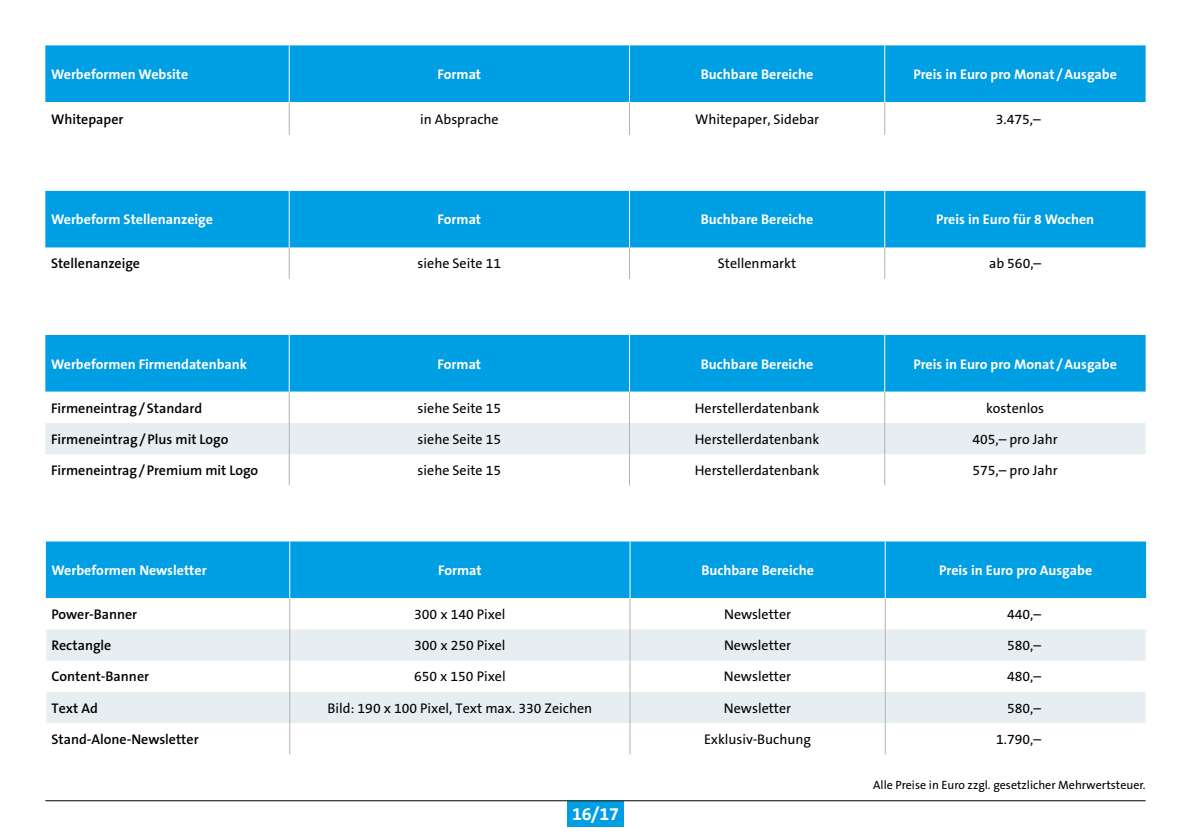
<style>
.page{position:relative;width:1191px;height:840px;background:#fff}
.page>*{position:absolute;margin:0;border:0;box-sizing:border-box;transform-origin:0 0}
.t1{font:700 18px "The Sans Os F";color:#fff}
.t2{font:14px "The Sans Os F";color:#000}
.t3{font:700 14px "The Sans Os F";color:#fff}
.t4{font:600 14px "The Sans Os F";color:#000}
.t5{font:12px "The Sans Os F";color:#000}
</style>
<div class="page">
<div style="left:567px;top:800px;width:57px;height:25px;background:#009ee3"></div>
<hr style="left:45px;top:799px;width:1100px;height:1px;background:#000">
<div style="left:46px;top:541px;width:1100px;height:57px;background:#009ee3"></div>
<svg style="left:46px;top:598px;width:1099px;height:156px"></svg>
<svg style="left:46px;top:629px;width:1099px;height:93px;fill:#e7eef1"></svg>
<hr style="left:289px;top:541px;width:1px;height:57px;background:#fff">
<hr style="left:629px;top:541px;width:1px;height:57px;background:#fff">
<hr style="left:884px;top:541px;width:1px;height:57px;background:#fff">
<hr style="left:289px;top:598px;width:1px;height:31px;background:#b1b2b3">
<hr style="left:629px;top:598px;width:1px;height:31px;background:#b1b2b3">
<hr style="left:884px;top:598px;width:1px;height:31px;background:#b1b2b3">
<hr style="left:289px;top:629px;width:1px;height:31px;background:#b1b2b3">
<hr style="left:629px;top:629px;width:1px;height:31px;background:#b1b2b3">
<hr style="left:884px;top:629px;width:1px;height:31px;background:#b1b2b3">
<hr style="left:289px;top:660px;width:1px;height:31px;background:#b1b2b3">
<hr style="left:629px;top:660px;width:1px;height:31px;background:#b1b2b3">
<hr style="left:884px;top:660px;width:1px;height:31px;background:#b1b2b3">
<hr style="left:289px;top:691px;width:1px;height:31px;background:#b1b2b3">
<hr style="left:629px;top:691px;width:1px;height:31px;background:#b1b2b3">
<hr style="left:884px;top:691px;width:1px;height:31px;background:#b1b2b3">
<hr style="left:289px;top:722px;width:1px;height:32px;background:#b1b2b3">
<hr style="left:629px;top:722px;width:1px;height:32px;background:#b1b2b3">
<hr style="left:884px;top:722px;width:1px;height:32px;background:#b1b2b3">
<div style="left:45px;top:335px;width:1100px;height:56px;background:#009ee3"></div>
<svg style="left:45px;top:391px;width:1100px;height:94px"></svg>
<div style="left:45px;top:422px;width:1100px;height:32px;background:#e7eef1"></div>
<hr style="left:289px;top:391px;width:1px;height:31px;background:#b1b2b3">
<hr style="left:629px;top:391px;width:1px;height:31px;background:#b1b2b3">
<hr style="left:884px;top:391px;width:1px;height:31px;background:#b1b2b3">
<hr style="left:289px;top:422px;width:1px;height:32px;background:#b1b2b3">
<hr style="left:629px;top:422px;width:1px;height:32px;background:#b1b2b3">
<hr style="left:884px;top:422px;width:1px;height:32px;background:#b1b2b3">
<hr style="left:289px;top:454px;width:1px;height:31px;background:#b1b2b3">
<hr style="left:629px;top:454px;width:1px;height:31px;background:#b1b2b3">
<hr style="left:884px;top:454px;width:1px;height:31px;background:#b1b2b3">
<hr style="left:289px;top:335px;width:1px;height:56px;background:#fff">
<hr style="left:629px;top:335px;width:1px;height:56px;background:#fff">
<hr style="left:884px;top:335px;width:1px;height:56px;background:#fff">
<div style="left:45px;top:191px;width:1100px;height:56px;background:#009ee3"></div>
<svg style="left:45px;top:247px;width:1100px;height:32px"></svg>
<hr style="left:289px;top:247px;width:1px;height:32px;background:#b1b2b3">
<hr style="left:629px;top:247px;width:1px;height:32px;background:#b1b2b3">
<hr style="left:884px;top:247px;width:1px;height:32px;background:#b1b2b3">
<hr style="left:289px;top:191px;width:1px;height:56px;background:#fff">
<hr style="left:629px;top:191px;width:1px;height:56px;background:#fff">
<hr style="left:884px;top:191px;width:1px;height:56px;background:#fff">
<div style="left:45px;top:45px;width:1100px;height:57px;background:#009ee3"></div>
<hr style="left:289px;top:102px;width:1px;height:33px;background:#b1b2b3">
<hr style="left:629px;top:102px;width:1px;height:33px;background:#b1b2b3">
<hr style="left:884px;top:102px;width:1px;height:33px;background:#b1b2b3">
<hr style="left:289px;top:45px;width:1px;height:57px;background:#fff">
<hr style="left:629px;top:45px;width:1px;height:57px;background:#fff">
<hr style="left:884px;top:45px;width:1px;height:57px;background:#fff">
<p class="t3" style="left:51px;top:65px;width:139px">Werbeformen Website</p>
<p class="t3" style="left:437px;top:65px;width:45px">Format</p>
<p class="t3" style="left:701px;top:65px;width:114px">Buchbare Bereiche</p>
<p class="t3" style="left:913px;top:65px;width:205px">Preis in Euro pro Monat /Ausgabe</p>
<p class="t4" style="left:51px;top:110px;width:74px">Whitepaper</p>
<p class="t2" style="left:420px;top:110px;width:80px">in Absprache</p>
<p class="t2" style="left:695px;top:110px;width:126px">Whitepaper, Sidebar</p>
<p class="t2" style="left:995px;top:110px;width:46px">3.475,–</p>
<p class="t3" style="left:51px;top:211px;width:163px">Werbeform Stellenanzeige</p>
<p class="t3" style="left:437px;top:211px;width:45px">Format</p>
<p class="t3" style="left:701px;top:211px;width:114px">Buchbare Bereiche</p>
<p class="t3" style="left:936px;top:211px;width:160px">Preis in Euro für 8 Wochen</p>
<p class="t4" style="left:51px;top:254px;width:90px">Stellenanzeige</p>
<p class="t2" style="left:417px;top:254px;width:85px">siehe Seite 11</p>
<p class="t2" style="left:718px;top:254px;width:80px">Stellenmarkt</p>
<p class="t2" style="left:989px;top:254px;width:54px">ab 560,–</p>
<p class="t3" style="left:51px;top:354px;width:198px">Werbeformen Firmendatenbank</p>
<p class="t3" style="left:437px;top:354px;width:45px">Format</p>
<p class="t3" style="left:701px;top:354px;width:114px">Buchbare Bereiche</p>
<p class="t3" style="left:913px;top:354px;width:205px">Preis in Euro pro Monat /Ausgabe</p>
<p class="t4" style="left:51px;top:398px;width:153px">Firmeneintrag/Standard</p>
<p class="t2" style="left:417px;top:398px;width:85px">siehe Seite 15</p>
<p class="t2" style="left:695px;top:398px;width:126px">Herstellerdatenbank</p>
<p class="t2" style="left:986px;top:398px;width:59px">kostenlos</p>
<p class="t4" style="left:51px;top:430px;width:179px">Firmeneintrag/Plus mit Logo</p>
<p class="t2" style="left:417px;top:430px;width:85px">siehe Seite 15</p>
<p class="t2" style="left:695px;top:430px;width:126px">Herstellerdatenbank</p>
<p class="t2" style="left:972px;top:430px;width:87px">405,– pro Jahr</p>
<p class="t4" style="left:51px;top:461px;width:209px">Firmeneintrag/Premium mit Logo</p>
<p class="t2" style="left:417px;top:461px;width:85px">siehe Seite 15</p>
<p class="t2" style="left:695px;top:461px;width:126px">Herstellerdatenbank</p>
<p class="t2" style="left:972px;top:461px;width:87px">575,– pro Jahr</p>
<p class="t3" style="left:52px;top:561px;width:157px">Werbeformen Newsletter</p>
<p class="t3" style="left:438px;top:561px;width:45px">Format</p>
<p class="t3" style="left:701px;top:561px;width:114px">Buchbare Bereiche</p>
<p class="t3" style="left:939px;top:561px;width:155px">Preis in Euro pro Ausgabe</p>
<p class="t4" style="left:52px;top:605px;width:87px">Power-Banner</p>
<p class="t2" style="left:414px;top:605px;width:93px">300 x 140 Pixel</p>
<p class="t2" style="left:724px;top:605px;width:69px">Newsletter</p>
<p class="t2" style="left:1007px;top:605px;width:35px">440,–</p>
<p class="t4" style="left:52px;top:636px;width:61px">Rectangle</p>
<p class="t2" style="left:414px;top:636px;width:93px">300 x 250 Pixel</p>
<p class="t2" style="left:724px;top:636px;width:69px">Newsletter</p>
<p class="t2" style="left:1007px;top:636px;width:35px">580,–</p>
<p class="t4" style="left:52px;top:667px;width:99px">Content-Banner</p>
<p class="t2" style="left:414px;top:667px;width:93px">650 x 150 Pixel</p>
<p class="t2" style="left:724px;top:667px;width:69px">Newsletter</p>
<p class="t2" style="left:1007px;top:667px;width:35px">480,–</p>
<p class="t4" style="left:51px;top:698px;width:48px">Text Ad</p>
<p class="t2" style="left:327px;top:698px;width:266px">Bild: 190 x 100 Pixel, Text max. 330 Zeichen</p>
<p class="t2" style="left:724px;top:698px;width:69px">Newsletter</p>
<p class="t2" style="left:1007px;top:698px;width:35px">580,–</p>
<p class="t4" style="left:51px;top:729px;width:149px">Stand-Alone-Newsletter</p>
<p class="t2" style="left:704px;top:729px;width:109px">Exklusiv-Buchung</p>
<p class="t2" style="left:996px;top:729px;width:46px">1.790,–</p>
<p class="t5" style="left:873px;top:776px;width:274px">Alle Preise in Euro zzgl. gesetzlicher Mehrwertsteuer.</p>
<p class="t1" style="left:572px;top:802px;width:48px">16/17</p>
</div>
